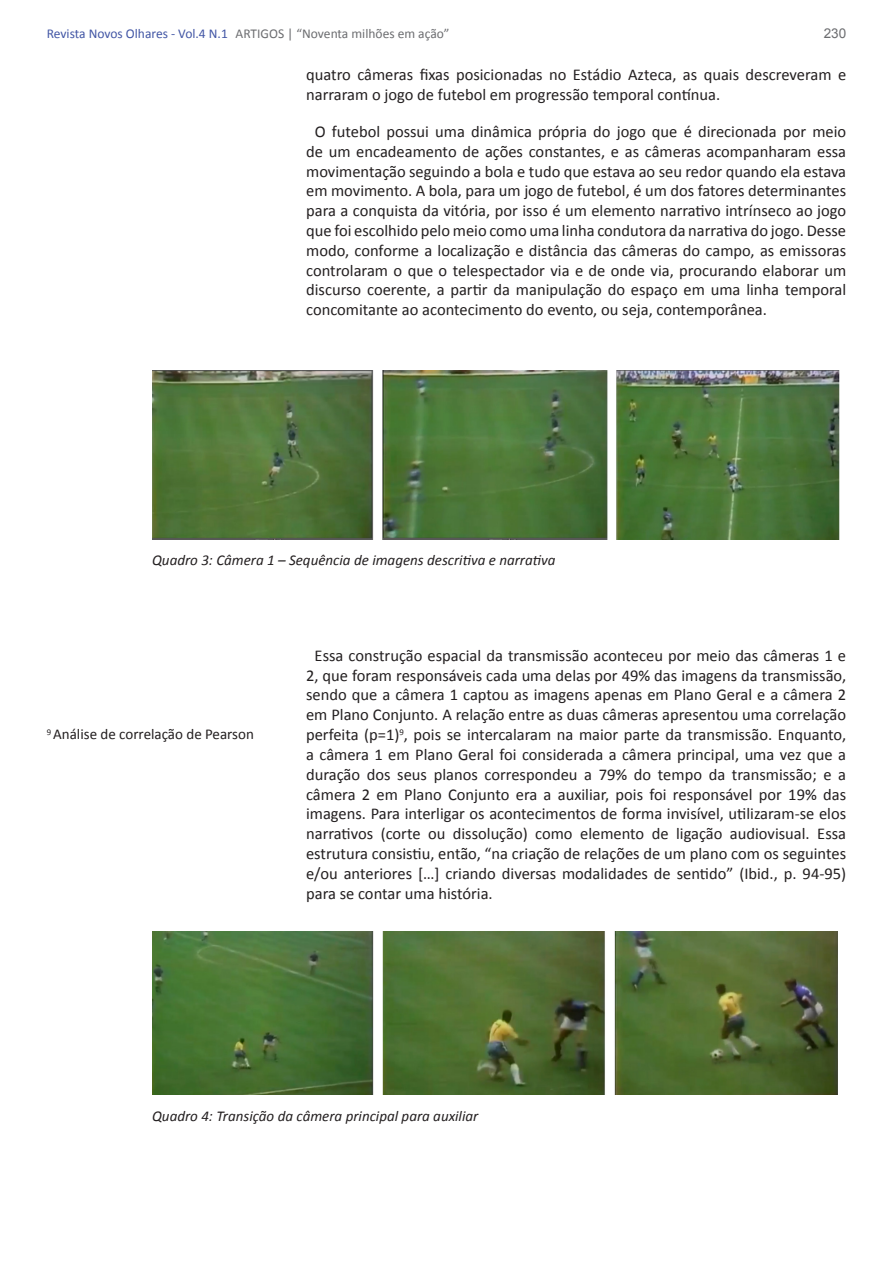
<style>
.page{position:relative;width:893px;height:1263px;background:#fff}
.page>*{position:absolute;margin:0;border:0;box-sizing:border-box;transform-origin:0 0}
.TEXTO_BASE{font:16.5px/19.8px "Calibri";color:#231f20;text-align:justify}
.legenda_imagem{font:italic 15px "Calibri";color:#231f20}
.NOTAS_DE_RODAPÉ{font:15px "Calibri";color:#231f20}
.t1{font:13.5px "Calibri";color:#6c6d70}
.t2{font:13.5px "Arial";color:#6c6d70}
.s1{color:#4256a5}
</style>
<div class="page">
<img style="left:152px;top:931px;width:686px;height:164px">
<img style="left:152px;top:370px;width:688px;height:169px">
<p class="t1" style="left:47px;top:25px;width:404px"><span class="s1">Revista Novos Olhares - Vol.4 N.1</span> ARTIGOS | “Noventa milhões em ação”</p>
<p class="t2" style="left:824px;top:25px;width:24px">230</p>
<p class="TEXTO_BASE" style="left:306px;top:65px;width:542px">quatro câmeras fixas posicionadas no Estádio Azteca, as quais descreveram e narraram o jogo de futebol em progressão temporal contínua.</p>
<p class="TEXTO_BASE" style="left:306px;top:122px;width:542px;text-indent:9px">O futebol possui uma dinâmica própria do jogo que é direcionada por meio de um encadeamento de ações constantes, e as câmeras acompanharam essa movimentação seguindo a bola e tudo que estava ao seu redor quando ela estava em movimento. A bola, para um jogo de futebol, é um dos fatores determinantes para a conquista da vitória, por isso é um elemento narrativo intrínseco ao jogo que foi escolhido pelo meio como uma linha condutora da narrativa do jogo. Desse modo, conforme a localização e distância das câmeras do campo, as emissoras controlaram o que o telespectador via e de onde via, procurando elaborar um discurso coerente, a partir da manipulação do espaço em uma linha temporal concomitante ao acontecimento do evento, ou seja, contemporânea.</p>
<p class="legenda_imagem" style="left:152px;top:549px;width:405px">Quadro 3: Câmera 1 – Sequência de imagens descritiva e narrativa</p>
<p class="NOTAS_DE_RODAPÉ" style="left:47px;top:725px;width:209px"><sup>9</sup> Análise de correlação de Pearson</p>
<p class="TEXTO_BASE" style="left:306px;top:645px;width:542px;text-indent:9px">Essa construção espacial da transmissão aconteceu por meio das câmeras 1 e 2, que foram responsáveis cada uma delas por 49% das imagens da transmissão, sendo que a câmera 1 captou as imagens apenas em Plano Geral e a câmera 2 em Plano Conjunto. A relação entre as duas câmeras apresentou uma correlação perfeita (p=1)<sup>9</sup>, pois se intercalaram na maior parte da transmissão. Enquanto, a câmera 1 em Plano Geral foi considerada a câmera principal, uma vez que a duração dos seus planos correspondeu a 79% do tempo da transmissão; e a câmera 2 em Plano Conjunto era a auxiliar, pois foi responsável por 19% das imagens. Para interligar os acontecimentos de forma invisível, utilizaram-se elos narrativos (corte ou dissolução) como elemento de ligação audiovisual. Essa estrutura consistiu, então, “na criação de relações de um plano com os seguintes e/ou anteriores […] criando diversas modalidades de sentido” (Ibid., p. 94-95) para se contar uma história.</p>
<p class="legenda_imagem" style="left:152px;top:1105px;width:328px">Quadro 4: Transição da câmera principal para auxiliar</p>
</div>
